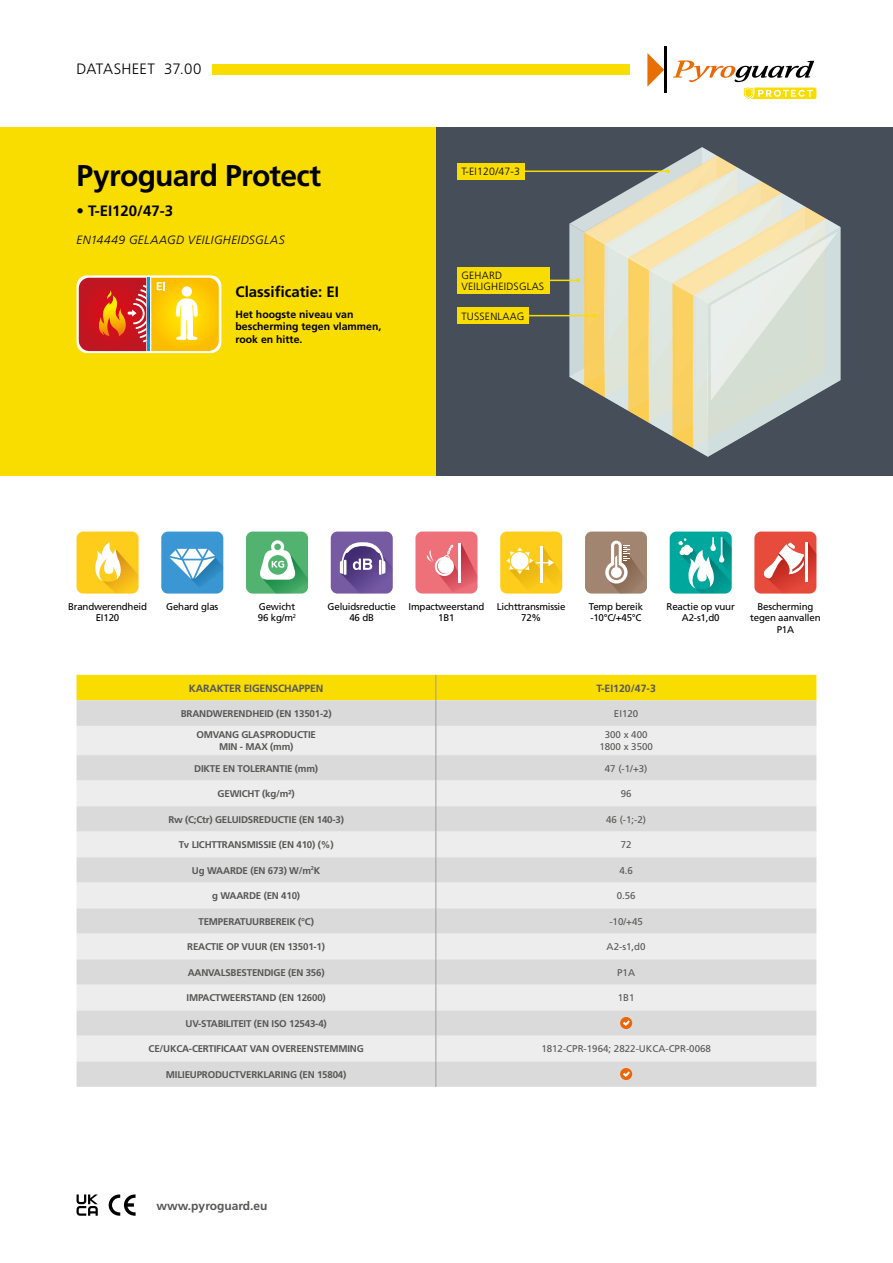
<style>
.page{position:relative;width:893px;height:1263px;background:#fff}
.page>*{position:absolute;margin:0;border:0;box-sizing:border-box;transform-origin:0 0}
.t1{font:700 30px "Frutiger LT Std";letter-spacing:-.025em;color:#000}
.t2{font:700 15px "Frutiger LT Std";color:#000}
.t3{font:300 15px "Frutiger LT Std";letter-spacing:.01em;color:#000}
.t4{font:italic 300 12px "Frutiger LT Std";letter-spacing:.025em;color:#000}
.t5{font:700 12px "Frutiger LT Std";color:#575756}
.t6{font:700 10.5px/12.6px "Frutiger LT Std";color:#000}
.t7{font:300 10.5px/10.5px "Frutiger LT Std";letter-spacing:.02em;color:#000}
.t8{font:700 10.5px "Frutiger LT Std";letter-spacing:-.02em;color:#575756}
.t9{font:700 9.75px/11.7px "Frutiger LT Std";letter-spacing:-.02em;color:#575756;text-align:center}
.t10{font:9.75px/11.7px "Frutiger LT Std";letter-spacing:-.02em;color:#000;text-align:center}
.t11{font:9.75px/11.7px "Frutiger LT Std";color:#575756;text-align:center}
</style>
<div class="page">
<div style="left:436px;top:128px;width:457px;height:348px;background:#464e59"></div>
<svg style="left:647px;top:53px;width:17px;height:34px"></svg>
<hr style="left:664px;top:46px;width:2px;height:47px;background:#000">
<svg style="left:673px;top:60px;width:141px;height:22px"></svg>
<svg style="left:744px;top:88px;width:72px;height:11px"></svg>
<div style="left:213px;top:64px;width:417px;height:10px;background:#f9dc00"></div>
<svg style="left:77px;top:675px;width:739px;height:412px"></svg>
<div style="left:0;top:128px;width:436px;height:348px;background:#f9dc00"></div>
<hr style="left:478px;top:171px;width:190px;height:1px;background:#f9dc00">
<div style="left:457px;top:163px;width:67px;height:16px;background:#f9dc00"></div>
<hr style="left:477px;top:315px;width:118px;height:1px;background:#f9dc00">
<div style="left:457px;top:307px;width:72px;height:17px;background:#f9dc00"></div>
<svg style="left:77px;top:275px;width:144px;height:78px"></svg>
<svg style="left:79px;top:278px;width:140px;height:73px"></svg>
<div style="left:246px;top:531px;width:62px;height:63px;background:#51b36f;border-radius:7px"></div>
<svg style="left:259px;top:540px;width:49px;height:54px"></svg>
<div style="left:331px;top:531px;width:62px;height:63px;background:#765ba3;border-radius:7px"></div>
<svg style="left:340px;top:542px;width:53px;height:51px"></svg>
<div style="left:77px;top:531px;width:62px;height:63px;background:#fecc1b;border-radius:7px"></div>
<svg style="left:95px;top:542px;width:44px;height:52px"></svg>
<div style="left:415px;top:531px;width:62px;height:63px;background:#ee717a;border-radius:7px"></div>
<svg style="left:427px;top:543px;width:50px;height:51px"></svg>
<div style="left:500px;top:531px;width:62px;height:63px;background:#fecc1b;border-radius:7px"></div>
<svg style="left:506px;top:546px;width:56px;height:47px"></svg>
<div style="left:161px;top:531px;width:62px;height:63px;background:#3a97d3;border-radius:7px"></div>
<svg style="left:170px;top:549px;width:53px;height:44px"></svg>
<div style="left:585px;top:531px;width:62px;height:62px;background:#a28571;border-radius:7px"></div>
<svg style="left:605px;top:541px;width:42px;height:52px"></svg>
<div style="left:754px;top:531px;width:62px;height:63px;background:#e64b3c;border-radius:7px"></div>
<svg style="left:760px;top:542px;width:56px;height:52px"></svg>
<div style="left:670px;top:531px;width:62px;height:63px;background:#00a79d;border-radius:7px"></div>
<svg style="left:678px;top:537px;width:54px;height:57px"></svg>
<hr style="left:478px;top:280px;width:100px;height:1px;background:#f9dc00">
<svg style="left:569px;top:147px;width:271px;height:310px"></svg>
<div style="left:457px;top:267px;width:92px;height:27px;background:#f9dc00"></div>
<svg style="left:109px;top:1194px;width:27px;height:22px"></svg>
<svg style="left:77px;top:1194px;width:21px;height:22px"></svg>
<h2 class="t3" style="left:77px;top:60px;width:126px">DATASHEET 37.00</h2>
<h1 class="t1" style="left:77px;top:158px;width:246px">Pyroguard Protect</h1>
<h2 class="t2" style="left:77px;top:202px;width:98px">• T-EI120/47-3</h2>
<p class="t4" style="left:77px;top:232px;width:210px">EN14449 GELAAGD VEILIGHEIDSGLAS</p>
<h2 class="t2" style="left:236px;top:283px;width:105px">Classificatie: EI</h2>
<p class="t6" style="left:236px;top:308px;width:147px">Het hoogste niveau van bescherming tegen vlammen, rook en hitte.</p>
<p class="t7" style="left:461px;top:166px;width:60px">T-EI120/47-3</p>
<p class="t7" style="left:461px;top:270px;width:84px">GEHARD<br>VEILIGHEIDSGLAS</p>
<p class="t7" style="left:461px;top:311px;width:65px">TUSSENLAAG</p>
<p class="t10" style="left:68px;top:600px;width:81px">Brandwerendheid<br>EI120</p>
<p class="t10" style="left:166px;top:600px;width:54px">Gehard glas</p>
<p class="t10" style="left:258px;top:600px;width:40px;text-align:left">Gewicht<br>96 kg/m<sup>2</sup></p>
<p class="t10" style="left:497px;top:600px;width:70px">Lichttransmissie<br>72%</p>
<p class="t10" style="left:589px;top:600px;width:56px;text-align:left">Temp bereik -10°C/+45°C</p>
<p class="t10" style="left:750px;top:600px;width:72px">Bescherming tegen aanvallen<br>P1A</p>
<p class="t10" style="left:328px;top:600px;width:70px">Geluidsreductie<br>46 dB</p>
<p class="t10" style="left:409px;top:600px;width:77px">Impactweerstand<br>1B1</p>
<p class="t10" style="left:667px;top:600px;width:70px">Reactie op vuur<br>A2-s1,d0</p>
<p class="t8" style="left:189px;top:682px;width:136px">KARAKTER EIGENSCHAPPEN</p>
<p class="t8" style="left:596px;top:682px;width:61px">T-EI120/47-3</p>
<p class="t9" style="left:181px;top:708px;width:152px">BRANDWERENDHEID (EN 13501-2)</p>
<p class="t11" style="left:614px;top:708px;width:26px">EI120</p>
<p class="t9" style="left:196px;top:729px;width:121px">OMVANG GLASPRODUCTIE<br>MIN - MAX (mm)</p>
<p class="t11" style="left:599px;top:729px;width:55px">300 x 400<br>1800 x 3500</p>
<p class="t9" style="left:194px;top:762px;width:125px">DIKTE EN TOLERANTIE (mm)</p>
<p class="t11" style="left:605px;top:762px;width:44px">47 (-1/+3)</p>
<p class="t9" style="left:218px;top:788px;width:79px">GEWICHT (kg/m²)</p>
<p class="t11" style="left:621px;top:788px;width:12px">96</p>
<p class="t9" style="left:168px;top:813px;width:177px">Rw (C;Ctr) GELUIDSREDUCTIE (EN 140-3)</p>
<p class="t11" style="left:606px;top:813px;width:42px">46 (-1;-2)</p>
<p class="t9" style="left:179px;top:839px;width:156px">Tv LICHTTRANSMISSIE (EN 410) (%)</p>
<p class="t11" style="left:621px;top:839px;width:12px">72</p>
<p class="t9" style="left:192px;top:864px;width:130px">Ug WAARDE (EN 673) W/m<sup>2</sup>K</p>
<p class="t11" style="left:619px;top:864px;width:15px">4.6</p>
<p class="t9" style="left:212px;top:890px;width:90px">g WAARDE (EN 410)</p>
<p class="t11" style="left:617px;top:890px;width:20px">0.56</p>
<p class="t9" style="left:198px;top:915px;width:117px">TEMPERATUURBEREIK (°C)</p>
<p class="t11" style="left:609px;top:915px;width:35px">-10/+45</p>
<p class="t9" style="left:187px;top:941px;width:139px">REACTIE OP VUUR (EN 13501-1)</p>
<p class="t11" style="left:607px;top:941px;width:41px">A2-s1,d0</p>
<p class="t9" style="left:188px;top:966px;width:138px">AANVALSBESTENDIGE (EN 356)</p>
<p class="t11" style="left:617px;top:966px;width:19px">P1A</p>
<p class="t9" style="left:186px;top:992px;width:141px">IMPACTWEERSTAND (EN 12600)</p>
<p class="t11" style="left:618px;top:992px;width:18px">1B1</p>
<p class="t9" style="left:186px;top:1017px;width:143px">UV-STABILITEIT (EN ISO 12543-4)</p>
<p class="t9" style="left:149px;top:1043px;width:217px">CE/UKCA-CERTIFICAAT VAN OVEREENSTEMMING</p>
<p class="t11" style="left:541px;top:1043px;width:171px">1812-CPR-1964; 2822-UKCA-CPR-0068</p>
<p class="t9" style="left:166px;top:1068px;width:182px">MILIEUPRODUCTVERKLARING (EN 15804)</p>
<p class="t5" style="left:157px;top:1198px;width:112px">www.pyroguard.eu</p>
</div>
